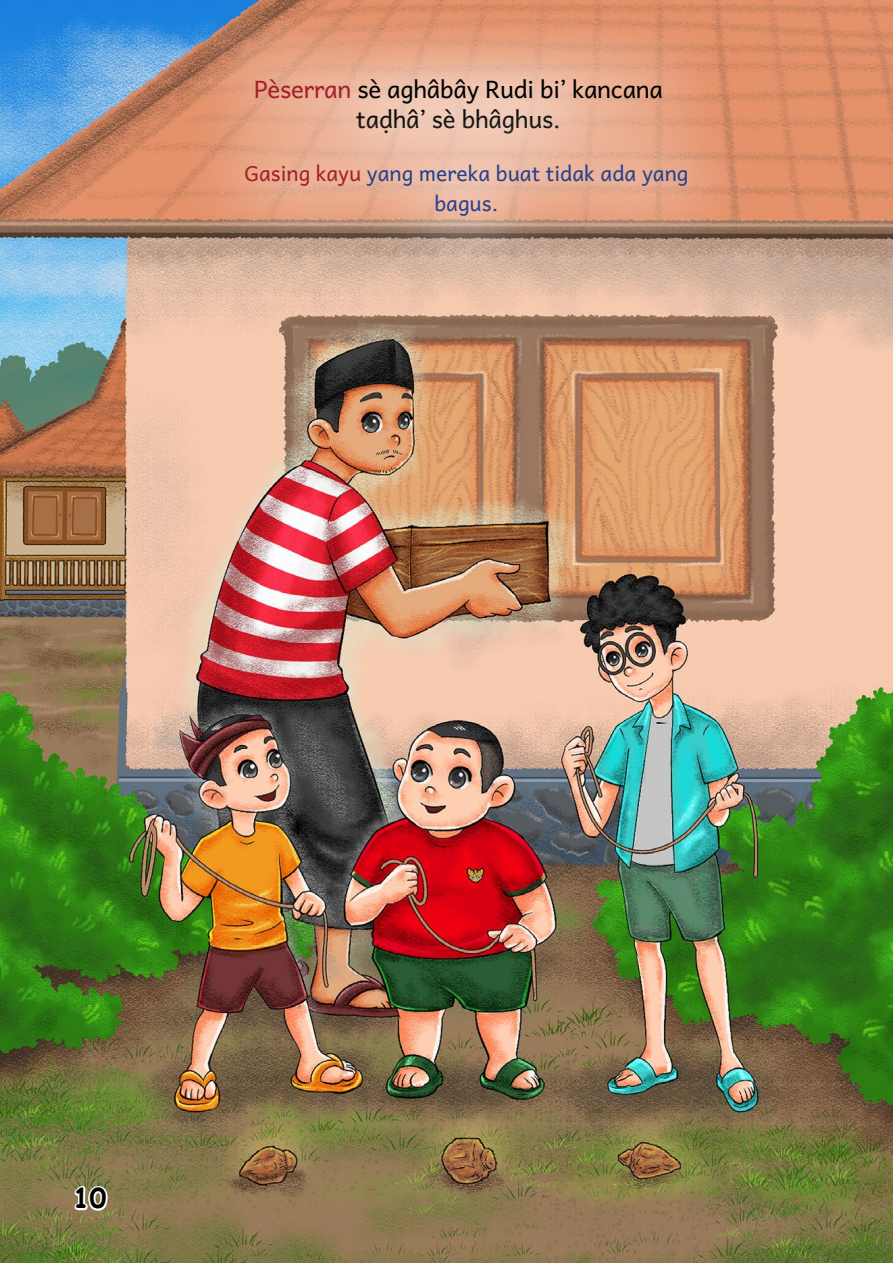
<style>
.page{position:relative;width:893px;height:1263px;background:#fff}
.page>*{position:absolute;margin:0;border:0;box-sizing:border-box;transform-origin:0 0}
.t1{font:700 27px "Comic Sans MS";color:#000}
.t2{font:24px/30px "Andika New Basic";letter-spacing:-.01em;color:#000;text-align:center}
.t3{font:21px/30px "Andika New Basic";color:#25408f;text-align:center}
.s1{color:#a41e29}
</style>
<div class="page">
<img style="left:0;top:0;width:893px;height:1263px">
<svg style="left:73px;top:1184px;width:36px;height:29px"></svg>
<div style="left:179px;top:1px;width:559px;height:208px;background:#fff;opacity:.75"></div>
<div style="left:170px;top:87px;width:592px;height:204px;background:#fff;opacity:.75"></div>
<p class="t2" style="left:254px;top:71px;width:411px"><span class="s1">Pèserran</span> sè aghâbây Rudi bi’ kancana taḍhâ’ sè bhâghus.</p>
<p class="t3" style="left:244px;top:155px;width:445px"><span class="s1">Gasing kayu</span> yang mereka buat tidak ada yang bagus.</p>
<p class="t1" style="left:73px;top:1178px;width:34px">10</p>
</div>
